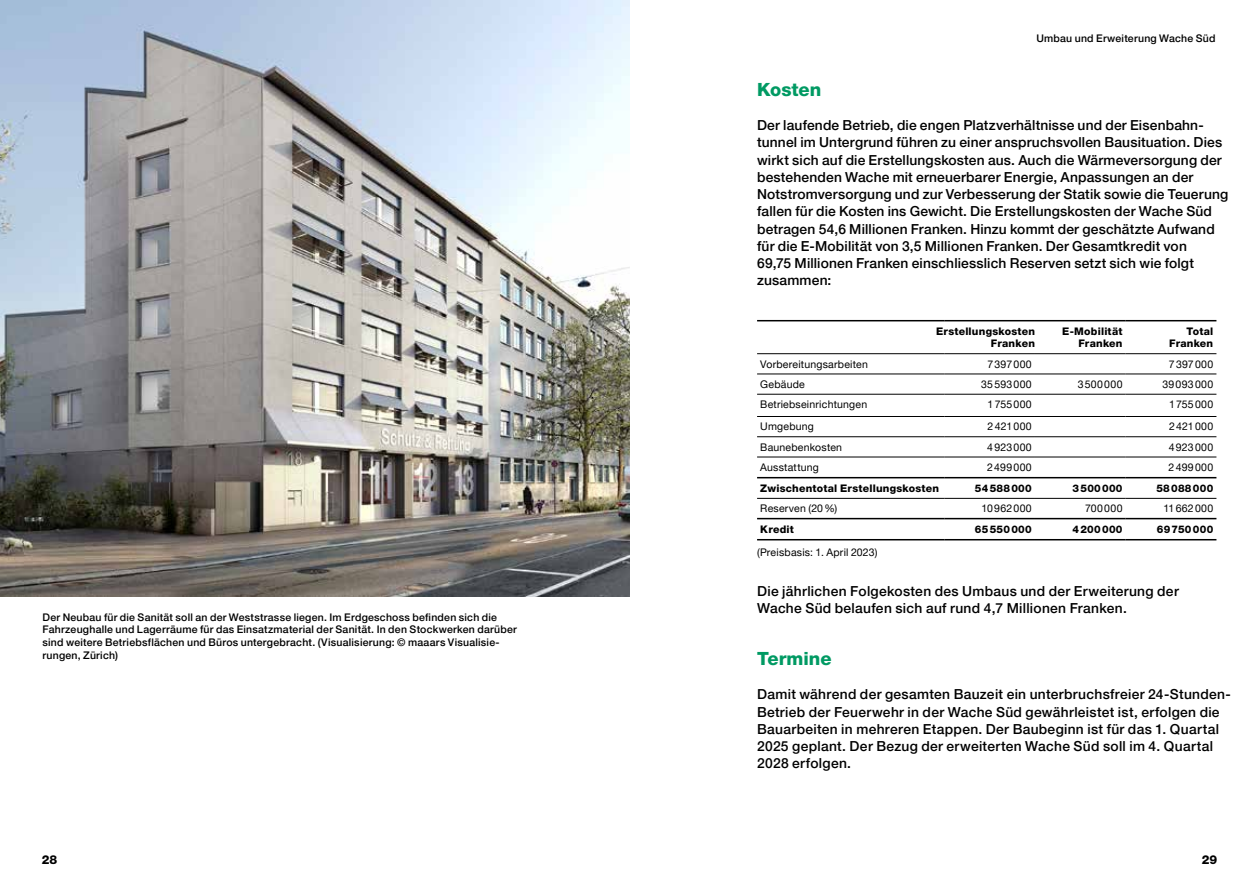
<style>
.page{position:relative;width:1259px;height:893px;background:#fff}
.page>*{position:absolute;margin:0;border:0;box-sizing:border-box;transform-origin:0 0}
.t1{font:800 18.3px "Helvetica Neue LT Pro";color:#009a63}
.t2{font:500 13.8px/17.2px "Helvetica Neue LT Pro";letter-spacing:.015em;color:#000}
.t3{font:800 12.3px "Helvetica Neue LT Pro";color:#000}
.t4{font:500 10.5px/12.8px "Helvetica Neue LT Pro";letter-spacing:.02em;color:#000}
.t5{font:10.5px "Helvetica Neue LT Pro";letter-spacing:.02em;color:#000}
.t6{font:800 10.5px "Helvetica Neue LT Pro";letter-spacing:.025em;color:#000}
</style>
<div class="page">
<hr style="left:757px;top:539px;width:187px;height:1px;background:#000">
<hr style="left:944px;top:539px;width:91px;height:1px;background:#000">
<hr style="left:1035px;top:539px;width:90px;height:1px;background:#000">
<hr style="left:1125px;top:539px;width:91px;height:1px;background:#000">
<hr style="left:757px;top:518px;width:187px;height:1px;background:#000">
<hr style="left:944px;top:518px;width:91px;height:1px;background:#000">
<hr style="left:1035px;top:518px;width:90px;height:1px;background:#000">
<hr style="left:1125px;top:518px;width:91px;height:1px;background:#000">
<hr style="left:757px;top:498px;width:187px;height:1px;background:#000">
<hr style="left:944px;top:498px;width:91px;height:1px;background:#000">
<hr style="left:1035px;top:498px;width:90px;height:1px;background:#000">
<hr style="left:1125px;top:498px;width:91px;height:1px;background:#000">
<hr style="left:757px;top:477px;width:187px;height:1px;background:#000">
<hr style="left:944px;top:477px;width:91px;height:1px;background:#000">
<hr style="left:1035px;top:477px;width:90px;height:1px;background:#000">
<hr style="left:1125px;top:477px;width:91px;height:1px;background:#000">
<hr style="left:757px;top:457px;width:187px;height:1px;background:#000">
<hr style="left:944px;top:457px;width:91px;height:1px;background:#000">
<hr style="left:1035px;top:457px;width:90px;height:1px;background:#000">
<hr style="left:1125px;top:457px;width:91px;height:1px;background:#000">
<hr style="left:757px;top:436px;width:187px;height:1px;background:#000">
<hr style="left:944px;top:436px;width:91px;height:1px;background:#000">
<hr style="left:1035px;top:436px;width:90px;height:1px;background:#000">
<hr style="left:1125px;top:436px;width:91px;height:1px;background:#000">
<hr style="left:757px;top:416px;width:187px;height:1px;background:#000">
<hr style="left:944px;top:416px;width:91px;height:1px;background:#000">
<hr style="left:1035px;top:416px;width:90px;height:1px;background:#000">
<hr style="left:1125px;top:416px;width:91px;height:1px;background:#000">
<hr style="left:944px;top:394px;width:91px;height:1px;background:#000">
<hr style="left:1035px;top:394px;width:90px;height:1px;background:#000">
<hr style="left:1125px;top:394px;width:91px;height:1px;background:#000">
<hr style="left:757px;top:394px;width:187px;height:1px;background:#000">
<hr style="left:757px;top:374px;width:187px;height:1px;background:#000">
<hr style="left:944px;top:374px;width:91px;height:1px;background:#000">
<hr style="left:1035px;top:374px;width:90px;height:1px;background:#000">
<hr style="left:1125px;top:374px;width:91px;height:1px;background:#000">
<hr style="left:757px;top:353px;width:187px;height:1px;background:#000">
<hr style="left:944px;top:353px;width:91px;height:1px;background:#000">
<hr style="left:1035px;top:353px;width:90px;height:1px;background:#000">
<hr style="left:1125px;top:353px;width:91px;height:1px;background:#000">
<hr style="left:757px;top:320px;width:187px;height:1px;background:#000">
<hr style="left:944px;top:320px;width:91px;height:1px;background:#000">
<hr style="left:1035px;top:320px;width:90px;height:1px;background:#000">
<hr style="left:1125px;top:320px;width:91px;height:1px;background:#000">
<img style="left:0;top:0;width:629px;height:596px">
<p class="t4" style="left:1036px;top:31px;width:181px">Umbau und Erweiterung Wache Süd</p>
<p class="t1" style="left:757px;top:78px;width:66px">Kosten</p>
<p class="t2" style="left:757px;top:116px;width:473px">Der laufende Betrieb, die engen Platzverhältnisse und der Eisenbahn&shy;tunnel im Untergrund führen zu einer anspruchsvollen Bausituation. Dies wirkt sich auf die Erstellungskosten aus. Auch die Wärmeversorgung der bestehenden Wache mit erneuerbarer Energie, Anpassungen an der Notstromversorgung und zur Verbesserung der Statik sowie die Teuerung fallen für die Kosten ins Gewicht. Die Erstellungskosten der Wache Süd betragen 54,6 Millionen Franken. Hinzu kommt der geschätzte Aufwand für die E-Mobilität von 3,5 Millionen Franken. Der Gesamtkredit von<br>69,75 Millionen Franken einschliesslich Reserven setzt sich wie folgt zusammen:</p>
<p class="t4" style="left:43px;top:610px;width:476px">Der Neubau für die Sanität soll an der Weststrasse liegen. Im Erdgeschoss befinden sich die Fahrzeughalle und Lagerräume für das Einsatzmaterial der Sanität. In den Stockwerken darüber sind weitere Betriebsflächen und Büros untergebracht. (Visualisierung: © maaars Visualisie&shy;rungen, Zürich)</p>
<p class="t6" style="left:936px;top:325px;width:100px">Erstellungskosten</p>
<p class="t6" style="left:1062px;top:325px;width:62px">E-Mobilität</p>
<p class="t6" style="left:1186px;top:325px;width:28px">Total</p>
<p class="t6" style="left:991px;top:337px;width:46px">Franken</p>
<p class="t6" style="left:1078px;top:337px;width:46px">Franken</p>
<p class="t6" style="left:1169px;top:337px;width:46px">Franken</p>
<p class="t5" style="left:760px;top:357px;width:109px">Vorbereitungsarbeiten</p>
<p class="t5" style="left:987px;top:357px;width:46px">7397000</p>
<p class="t5" style="left:1169px;top:357px;width:46px">7397000</p>
<p class="t5" style="left:760px;top:378px;width:46px">Gebäude</p>
<p class="t5" style="left:981px;top:378px;width:52px">35593000</p>
<p class="t5" style="left:1077px;top:378px;width:46px">3500000</p>
<p class="t5" style="left:1162px;top:378px;width:52px">39093000</p>
<p class="t5" style="left:760px;top:398px;width:108px">Betriebseinrichtungen</p>
<p class="t5" style="left:987px;top:398px;width:46px">1755000</p>
<p class="t5" style="left:1169px;top:398px;width:46px">1755000</p>
<p class="t5" style="left:760px;top:420px;width:55px">Umgebung</p>
<p class="t5" style="left:987px;top:420px;width:46px">2421000</p>
<p class="t5" style="left:1169px;top:420px;width:46px">2421000</p>
<p class="t5" style="left:760px;top:440px;width:83px">Baunebenkosten</p>
<p class="t5" style="left:987px;top:440px;width:46px">4923000</p>
<p class="t5" style="left:1168px;top:440px;width:46px">4923000</p>
<p class="t5" style="left:760px;top:461px;width:60px">Ausstattung</p>
<p class="t5" style="left:987px;top:461px;width:46px">2499000</p>
<p class="t5" style="left:1168px;top:461px;width:46px">2499000</p>
<p class="t6" style="left:760px;top:482px;width:180px">Zwischentotal Erstellungskosten</p>
<p class="t6" style="left:975px;top:482px;width:58px">54588000</p>
<p class="t6" style="left:1072px;top:482px;width:51px">3500000</p>
<p class="t6" style="left:1156px;top:482px;width:58px">58088000</p>
<p class="t5" style="left:760px;top:502px;width:79px">Reserven (20%)</p>
<p class="t5" style="left:981px;top:502px;width:52px">10962000</p>
<p class="t5" style="left:1085px;top:502px;width:39px">700000</p>
<p class="t5" style="left:1163px;top:502px;width:51px">11662000</p>
<p class="t6" style="left:760px;top:523px;width:35px">Kredit</p>
<p class="t6" style="left:975px;top:523px;width:58px">65550000</p>
<p class="t6" style="left:1072px;top:523px;width:51px">4200000</p>
<p class="t6" style="left:1156px;top:523px;width:58px">69750000</p>
<p class="t5" style="left:757px;top:545px;width:122px">(Preisbasis: 1. April 2023)</p>
<p class="t2" style="left:757px;top:582px;width:423px">Die jährlichen Folgekosten des Umbaus und der Erweiterung der<br>Wache Süd belaufen sich auf rund 4,7 Millionen Franken.</p>
<p class="t1" style="left:757px;top:648px;width:76px">Termine</p>
<p class="t2" style="left:757px;top:686px;width:475px">Damit während der gesamten Bauzeit ein unterbruchsfreier 24-Stunden-Betrieb der Feuerwehr in der Wache Süd gewährleistet ist, erfolgen die Bauarbeiten in mehreren Etappen. Der Baubeginn ist für das 1. Quartal 2025 geplant. Der Bezug der erweiterten Wache Süd soll im 4. Quartal 2028 erfolgen.</p>
<p class="t3" style="left:42px;top:852px;width:17px">28</p>
<p class="t3" style="left:1201px;top:852px;width:17px">29</p>
</div>
